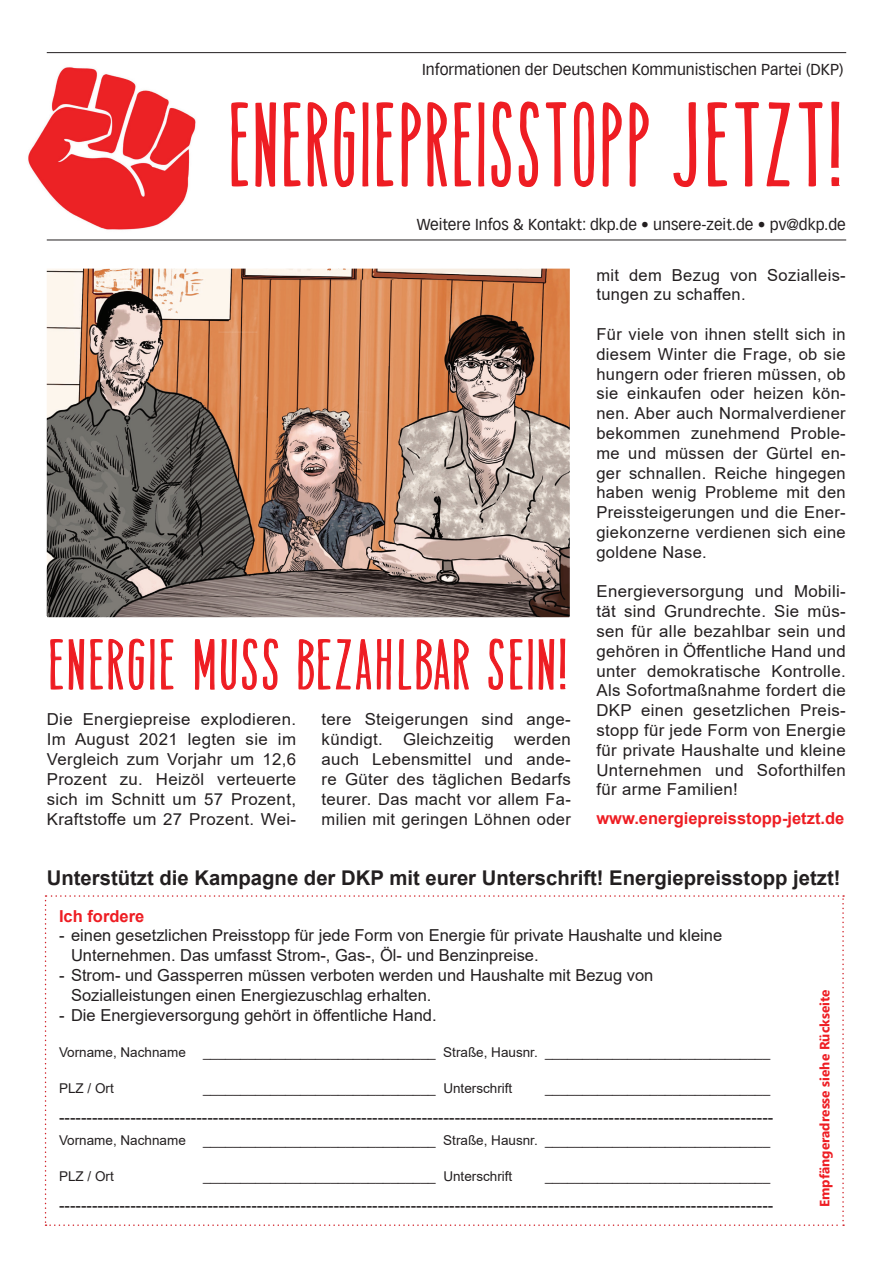
<style>
.page{position:relative;width:893px;height:1263px;background:#fff}
.page>*{position:absolute;margin:0;border:0;box-sizing:border-box;transform-origin:0 0}
.t1{font:117.75px "Tamales";color:#ee1d23}
.t2{font:70.5px "Tamales";color:#ee1d23;scale:1.24 1}
.t3{font:700 20.25px "Arial";color:#231f20}
.t4{font:16.5px/19.8px "Arial";color:#231f20;text-align:justify}
.t5{font:16.5px/19.8px "Arial";letter-spacing:.02em;color:#231f20}
.t6{font:700 16.5px "Arial";color:#ee1d23}
.t7{font:15.45px "Vectora LH";color:#231f20}
.t8{font:13.5px "Arial";color:#231f20}
.t9{font:700 13.5px "Microsoft New Tai Lue";color:#ee1d23}
</style>
<div class="page">
<hr style="left:47px;top:52px;width:799px;height:1px;background:#231f20">
<hr style="left:47px;top:240px;width:799px;height:1px;background:#231f20">
<svg style="left:50px;top:617px;width:124px;height:73px"></svg>
<svg style="left:194px;top:617px;width:85px;height:73px"></svg>
<svg style="left:298px;top:617px;width:94px;height:73px"></svg>
<svg style="left:398px;top:639px;width:71px;height:51px"></svg>
<svg style="left:488px;top:617px;width:78px;height:73px"></svg>
<svg style="left:45px;top:895px;width:799px;height:331px"></svg>
<svg style="left:231px;top:102px;width:17px;height:85px"></svg>
<svg style="left:255px;top:52px;width:22px;height:135px"></svg>
<svg style="left:283px;top:102px;width:18px;height:85px"></svg>
<svg style="left:307px;top:102px;width:21px;height:85px"></svg>
<svg style="left:334px;top:52px;width:22px;height:136px"></svg>
<svg style="left:362px;top:102px;width:7px;height:85px"></svg>
<svg style="left:376px;top:102px;width:18px;height:85px"></svg>
<svg style="left:401px;top:102px;width:71px;height:167px"></svg>
<svg style="left:478px;top:102px;width:7px;height:85px"></svg>
<svg style="left:491px;top:101px;width:76px;height:86px"></svg>
<svg style="left:573px;top:101px;width:22px;height:87px"></svg>
<svg style="left:602px;top:102px;width:20px;height:139px"></svg>
<svg style="left:629px;top:102px;width:20px;height:139px"></svg>
<svg style="left:673px;top:102px;width:24px;height:86px"></svg>
<svg style="left:707px;top:102px;width:21px;height:85px"></svg>
<svg style="left:735px;top:102px;width:24px;height:85px"></svg>
<svg style="left:766px;top:102px;width:24px;height:85px"></svg>
<svg style="left:798px;top:102px;width:25px;height:85px"></svg>
<svg style="left:831px;top:101px;width:9px;height:86px"></svg>
<img style="left:28px;top:67px;width:168px;height:163px">
<img style="left:47px;top:269px;width:523px;height:348px">
<p class="t7" style="left:422px;top:61px;width:423px">Informationen der Deutschen Kommunistischen Partei (DKP)</p>
<h1 class="t1" style="left:227px;top:89px;width:621px">ENERGIEPREISSTOPP JETZT!</h1>
<p class="t7" style="left:417px;top:215px;width:431px">Weitere Infos &amp; Kontakt: dkp.de • unsere-zeit.de • pv@dkp.de</p>
<h2 class="t2" style="left:47px;top:631px;width:423px">ENERGIE MUSS BEZAHLBAR SEIN!</h2>
<p class="t4" style="left:47px;top:710px;width:251px">Die Energiepreise explodieren.<br>Im August 2021 legten sie im Vergleich zum Vorjahr um 12,6<br>Prozent zu. Heizöl verteuerte sich im Schnitt um 57 Prozent, Kraftstoffe um 27 Prozent. Wei-</p>
<p class="t4" style="left:322px;top:710px;width:251px">tere Steigerungen sind ange&shy;kündigt. Gleichzeitig werden auch Lebensmittel und ande&shy;re Güter des täglichen Bedarfs teurer. Das macht vor allem Fa&shy;milien mit geringen Löhnen oder</p>
<p class="t5" style="left:596px;top:265px;width:251px">mit dem Bezug von Sozialleis&shy;tungen zu schaffen.</p>
<p class="t4" style="left:596px;top:324px;width:251px">Für viele von ihnen stellt sich in diesem Winter die Frage, ob sie hungern oder frieren müssen, ob sie einkaufen oder heizen kön&shy;nen. Aber auch Normalverdiener bekommen zunehmend Proble&shy;me und müssen der Gürtel en&shy;ger schnallen. Reiche hingegen haben wenig Probleme mit den Preissteigerungen und die Ener&shy;giekonzerne verdienen sich eine goldene Nase.</p>
<p class="t4" style="left:596px;top:582px;width:251px">Energieversorgung und Mobili&shy;tät sind Grundrechte. Sie müs&shy;sen für alle bezahlbar sein und gehören in Öffentliche Hand und unter demokratische Kontrolle.<br>Als Sofortmaßnahme fordert die DKP einen gesetzlichen Preis&shy;stopp für jede Form von Energie für private Haushalte und kleine Unternehmen und Soforthilfen für arme Familien!</p>
<p class="t6" style="left:596px;top:806px;width:249px">www.energiepreisstopp-jetzt.de</p>
<p class="t3" style="left:47px;top:864px;width:795px">Unterstützt die Kampagne der DKP mit eurer Unterschrift! Energiepreisstopp jetzt!</p>
<p class="t6" style="left:59px;top:904px;width:87px">Ich fordere</p>
<p class="t4" style="left:71px;top:925px;width:653px;text-indent:-12px">- einen gesetzlichen Preisstopp für jede Form von Energie für private Haushalte und kleine<br>Unternehmen. Das umfasst Strom-, Gas-, Öl- und Benzinpreise.</p>
<p class="t4" style="left:71px;top:965px;width:584px;text-indent:-12px">- Strom- und Gassperren müssen verboten werden und Haushalte mit Bezug von<br>Sozialleistungen einen Energiezuschlag erhalten.</p>
<p class="t4" style="left:59px;top:1005px;width:379px">- Die Energieversorgung gehört in öffentliche Hand.</p>
<p class="t8" style="left:59px;top:1042px;width:128px">Vorname, Nachname</p>
<p class="t8" style="left:203px;top:1042px;width:569px">_______________________________ Straße, Hausnr. ______________________________</p>
<p class="t8" style="left:59px;top:1078px;width:56px">PLZ / Ort</p>
<p class="t8" style="left:203px;top:1078px;width:311px">_______________________________ Unterschrift</p>
<p class="t8" style="left:545px;top:1078px;width:227px">______________________________</p>
<p class="t4" style="left:59px;top:1107px;width:716px">----------------------------------------------------------------------------------------------------------------------------------</p>
<p class="t8" style="left:59px;top:1131px;width:128px">Vorname, Nachname</p>
<p class="t8" style="left:203px;top:1131px;width:569px">_______________________________ Straße, Hausnr. ______________________________</p>
<p class="t8" style="left:59px;top:1167px;width:56px">PLZ / Ort</p>
<p class="t8" style="left:203px;top:1167px;width:311px">_______________________________ Unterschrift</p>
<p class="t8" style="left:545px;top:1167px;width:227px">______________________________</p>
<p class="t4" style="left:59px;top:1195px;width:716px">----------------------------------------------------------------------------------------------------------------------------------</p>
<p class="t9" style="left:817px;top:1207px;width:219px;rotate:-90deg">Empfängeradresse siehe Rückseite</p>
</div>
